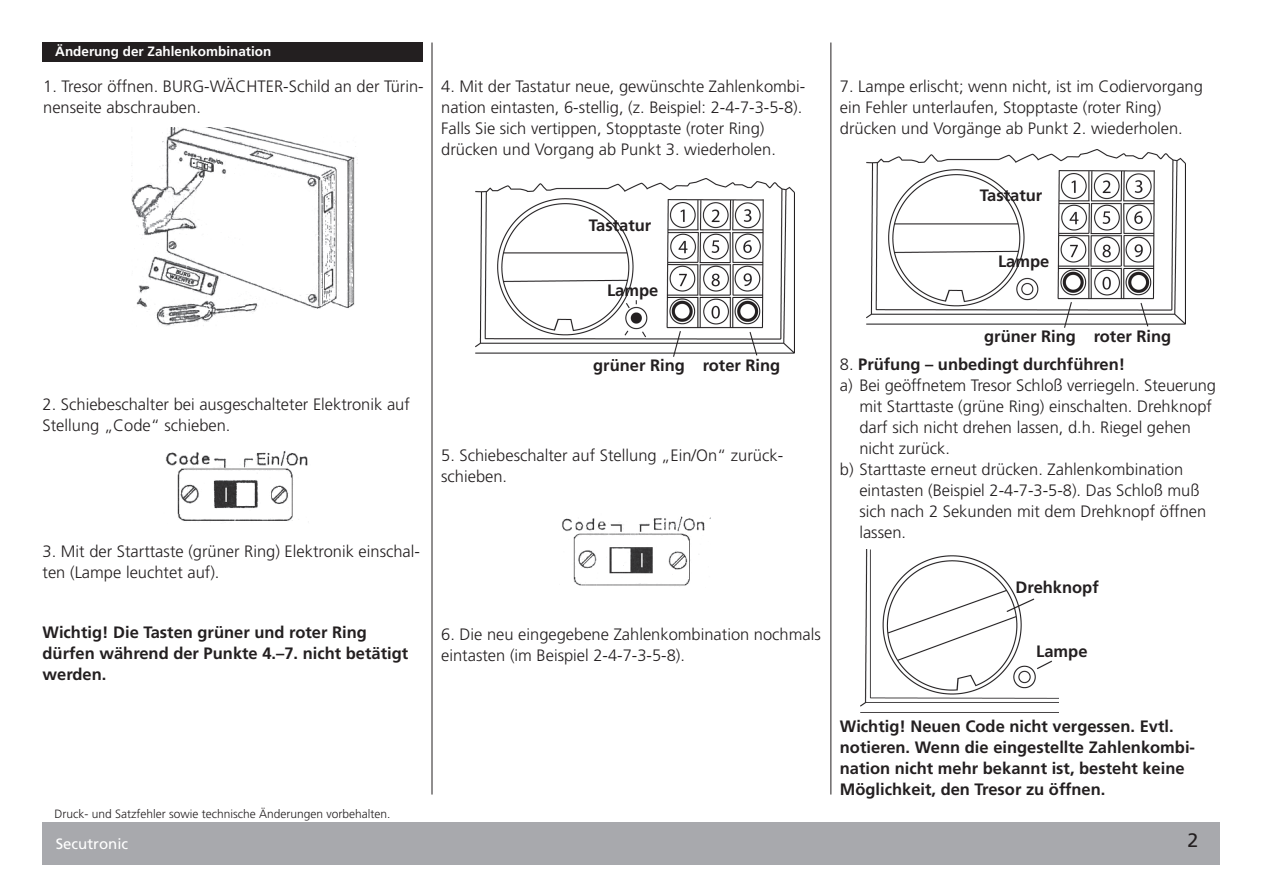
<style>
.page{position:relative;width:1263px;height:893px;background:#fff}
.page>*{position:absolute;margin:0;border:0;box-sizing:border-box;transform-origin:0 0}
.t1{font:19.5px "Frutiger CE";color:#231f20}
.t2{font:300 16.5px/21px "Frutiger CE";color:#231f20}
.t3{font:700 16.5px/21px "Frutiger CE";color:#231f20}
.t4{font:15px "Frutiger CE";color:#fff}
.t5{font:700 13.5px "Frutiger CE";color:#fff}
.t6{font:300 12px "Frutiger CE";color:#231f20}
.s1{font-weight:300}
</style>
<div class="page">
<img style="left:165px;top:450px;width:143px;height:71px">
<img style="left:562px;top:516px;width:148px;height:70px">
<img style="left:475px;top:179px;width:320px;height:177px">
<img style="left:866px;top:150px;width:320px;height:177px">
<img style="left:860px;top:549px;width:198px;height:158px">
<hr style="left:432px;top:43px;width:1px;height:751px;background:#231f20">
<hr style="left:830px;top:43px;width:1px;height:751px;background:#231f20">
<div style="left:43px;top:822px;width:1177px;height:43px;background:#a8a9ad"></div>
<div style="left:43px;top:43px;width:380px;height:19px;background:#231f20"></div>
<img style="left:131px;top:128px;width:225px;height:198px">
<p class="t5" style="left:55px;top:43px;width:218px">Änderung der Zahlenkombination</p>
<p class="t2" style="left:43px;top:75px;width:382px">1. Tresor öffnen. BURG-WÄCHTER-Schild an der Türin&shy;nenseite abschrauben.</p>
<p class="t2" style="left:441px;top:75px;width:365px">4. Mit der Tastatur neue, gewünschte Zahlenkombi&shy;nation eintasten, 6-stellig, (z. Beispiel: 2-4-7-3-5-8).<br>Falls Sie sich vertippen, Stopptaste (roter Ring) drücken und Vorgang ab Punkt 3. wiederholen.</p>
<p class="t2" style="left:43px;top:393px;width:369px">2. Schiebeschalter bei ausgeschalteter Elektronik auf<br>Stellung „Code“ schieben.</p>
<p class="t3" style="left:589px;top:214px;width:64px">Tastatur</p>
<p class="t3" style="left:607px;top:280px;width:53px">Lampe</p>
<p class="t3" style="left:593px;top:354px;width:189px">grüner Ring roter Ring</p>
<p class="t2" style="left:441px;top:444px;width:343px">5. Schiebeschalter auf Stellung „Ein/On“ zurück&shy;schieben.</p>
<p class="t2" style="left:43px;top:541px;width:379px">3. Mit der Starttaste (grüner Ring) Elektronik einschal&shy;ten (Lampe leuchtet auf).</p>
<p class="t3" style="left:43px;top:622px;width:367px">Wichtig! Die Tasten grüner und roter Ring dürfen während der Punkte 4.–7. nicht betätigt werden.</p>
<p class="t2" style="left:441px;top:624px;width:381px">6. Die neu eingegebene Zahlenkombination nochmals eintasten (im Beispiel 2-4-7-3-5-8).</p>
<p class="t6" style="left:54px;top:807px;width:338px">Druck- und Satzfehler sowie technische Änderungen vorbehalten.</p>
<p class="t4" style="left:56px;top:835px;width:74px">Secutronic</p>
<p class="t2" style="left:840px;top:75px;width:365px">7. Lampe erlischt; wenn nicht, ist im Codiervorgang ein Fehler unterlaufen, Stopptaste (roter Ring) drücken und Vorgänge ab Punkt 2. wiederholen.</p>
<p class="t3" style="left:980px;top:185px;width:64px">Tastatur</p>
<p class="t3" style="left:998px;top:251px;width:53px">Lampe</p>
<p class="t3" style="left:984px;top:325px;width:189px">grüner Ring roter Ring</p>
<p class="t3" style="left:840px;top:354px;width:287px"><span class="s1">8.</span> Prüfung – unbedingt durchführen!</p>
<p class="t2" style="left:840px;top:375px;width:378px">a) Bei geöffnetem Tresor Schloß verriegeln. Steuerung</p>
<p class="t2" style="left:859px;top:396px;width:354px">mit Starttaste (grüne Ring) einschalten. Drehknopf</p>
<p class="t2" style="left:859px;top:417px;width:333px">darf sich nicht drehen lassen, d.h. Riegel gehen</p>
<p class="t2" style="left:859px;top:438px;width:92px">nicht zurück.</p>
<p class="t2" style="left:840px;top:459px;width:345px">b) Starttaste erneut drücken. Zahlenkombination</p>
<p class="t2" style="left:859px;top:480px;width:342px">eintasten (Beispiel 2-4-7-3-5-8). Das Schloß muß</p>
<p class="t2" style="left:859px;top:501px;width:348px">sich nach 2 Sekunden mit dem Drehknopf öffnen</p>
<p class="t2" style="left:859px;top:522px;width:48px">lassen.</p>
<p class="t3" style="left:1016px;top:576px;width:85px">Drehknopf</p>
<p class="t3" style="left:1036px;top:641px;width:53px">Lampe</p>
<p class="t3" style="left:840px;top:716px;width:357px">Wichtig! Neuen Code nicht vergessen. Evtl. notieren. Wenn die eingestellte Zahlenkombi&shy;nation nicht mehr bekannt ist, besteht keine Möglichkeit, den Tresor zu öffnen.</p>
<p class="t1" style="left:1187px;top:829px;width:12px">2</p>
</div>
